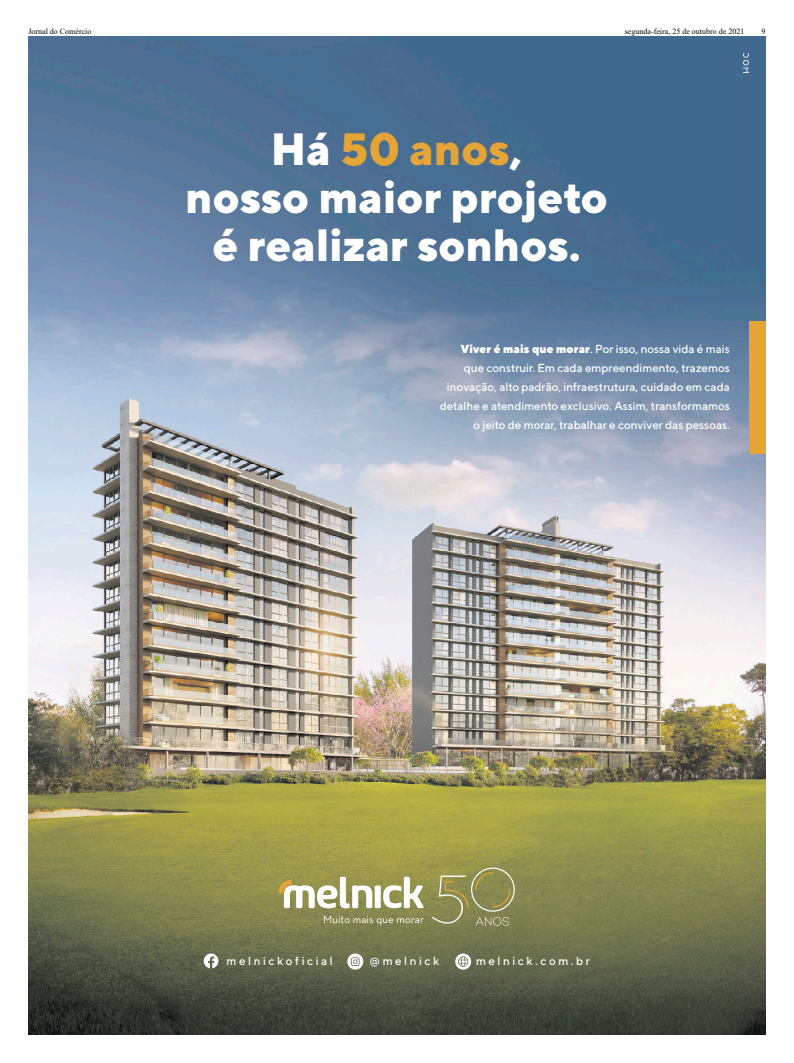
<style>
.page{position:relative;width:794px;height:1063px;background:#fff}
.page>*{position:absolute;margin:0;border:0;box-sizing:border-box;transform-origin:0 0}
.t1{font:800 45.2px/47.8px "TT Norms";color:#fff;text-align:center}
.t2{font:500 11.7px/19px "TT Norms";color:#fff;text-align:right}
.t3{font:500 11.7px "TT Norms";letter-spacing:.22em;color:#fff}
.t4{font:8px "Times New Roman";color:#000}
.s1{color:#e5a436}
.s2{font-weight:900}
</style>
<div class="page">
<img style="left:28px;top:36px;width:737px;height:999px">
<svg style="left:432px;top:868px;width:83px;height:71px;background:#8e8f59"></svg>
<svg style="left:278px;top:877px;width:146px;height:31px"></svg>
<svg style="left:324px;top:915px;width:99px;height:10px"></svg>
<div style="left:749px;top:322px;width:16px;height:132px;background:#e5a436"></div>
<svg style="left:203px;top:953px;width:15px;height:15px"></svg>
<svg style="left:347px;top:953px;width:16px;height:17px"></svg>
<svg style="left:455px;top:954px;width:16px;height:16px"></svg>
<svg style="left:743px;top:53px;width:6px;height:20px"></svg>
<p class="t4" style="left:28px;top:26px;width:65px">Jornal do Comércio</p>
<p class="t4" style="left:625px;top:26px;width:121px">segunda-feira, 25 de outubro de 2021</p>
<p class="t4" style="left:761px;top:26px;width:5px">9</p>
<p class="t1" style="left:185px;top:124px;width:424px">Há <span class="s1">50 anos</span>,<br>nosso maior projeto é realizar sonhos.</p>
<p class="t2" style="left:440px;top:339px;width:292px"><span class="s2">Viver é mais que morar</span>. Por isso, nossa vida é mais que construir. Em cada empreendimento, trazemos inovação, alto padrão, infraestrutura, cuidado em cada detalhe e atendimento exclusivo. Assim, transformamos o jeito de morar, trabalhar e conviver das pessoas.</p>
<p class="t3" style="left:227px;top:953px;width:108px">melnickoficial</p>
<p class="t3" style="left:369px;top:953px;width:71px">@melnick</p>
<p class="t3" style="left:476px;top:953px;width:115px">melnick.com.br</p>
</div>
